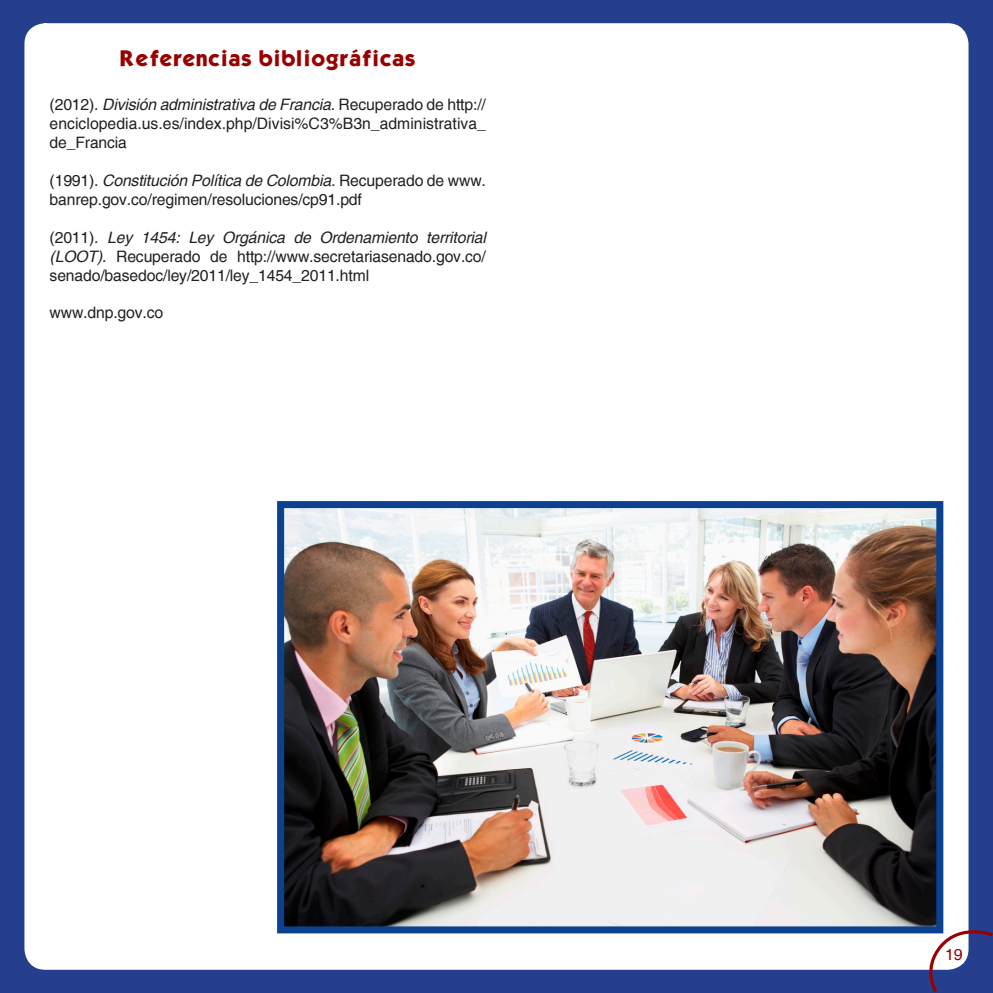
<style>
.page{position:relative;width:993px;height:993px;background:#fff}
.page>*{position:absolute;margin:0;border:0;box-sizing:border-box;transform-origin:0 0}
.t1{font:19.25px "Kabel Bd Normal";color:#990100}
.t2{font:15.75px/18.9px "Helvetica";letter-spacing:-.01em;color:#231f20;text-align:justify}
.t3{font:15.75px "Helvetica";color:#990100}
.s1{font-style:italic}
</style>
<div class="page">
<div style="left:0;top:0;width:992px;height:991px;background:#253f8e"></div>
<div style="left:26px;top:25px;width:940px;height:942px;background:#fff;border-radius:19px"></div>
<div style="left:24px;top:23px;width:944px;height:946px;border:4px solid #fff;border-radius:19px"></div>
<svg style="left:918px;top:922px;width:74px;height:70px"></svg>
<img style="left:285px;top:509px;width:650px;height:416px">
<div style="left:277px;top:501px;width:666px;height:432px;border:7px solid #0b418f"></div>
<p class="t1" style="left:120px;top:44px;width:297px">Referencias bibliográficas</p>
<p class="t2" style="left:50px;top:95px;width:437px">(2012). <span class="s1">División administrativa de Francia</span>. Recuperado de http:// enciclopedia.us.es/index.php/Divisi%C3%B3n_administrativa_ de_Francia</p>
<p class="t2" style="left:50px;top:171px;width:437px">(1991). <span class="s1">Constitución Política de Colombia.</span> Recuperado de www. banrep.gov.co/regimen/resoluciones/cp91.pdf</p>
<p class="t2" style="left:50px;top:228px;width:437px">(2011). <span class="s1">Ley 1454: Ley Orgánica de Ordenamiento territorial (LOOT)</span>. Recuperado de http://www.secretariasenado.gov.co/ senado/basedoc/ley/2011/ley_1454_2011.html</p>
<p class="t2" style="left:50px;top:303px;width:115px">www.dnp.gov.co</p>
<p class="t3" style="left:944px;top:945px;width:19px">19</p>
</div>
